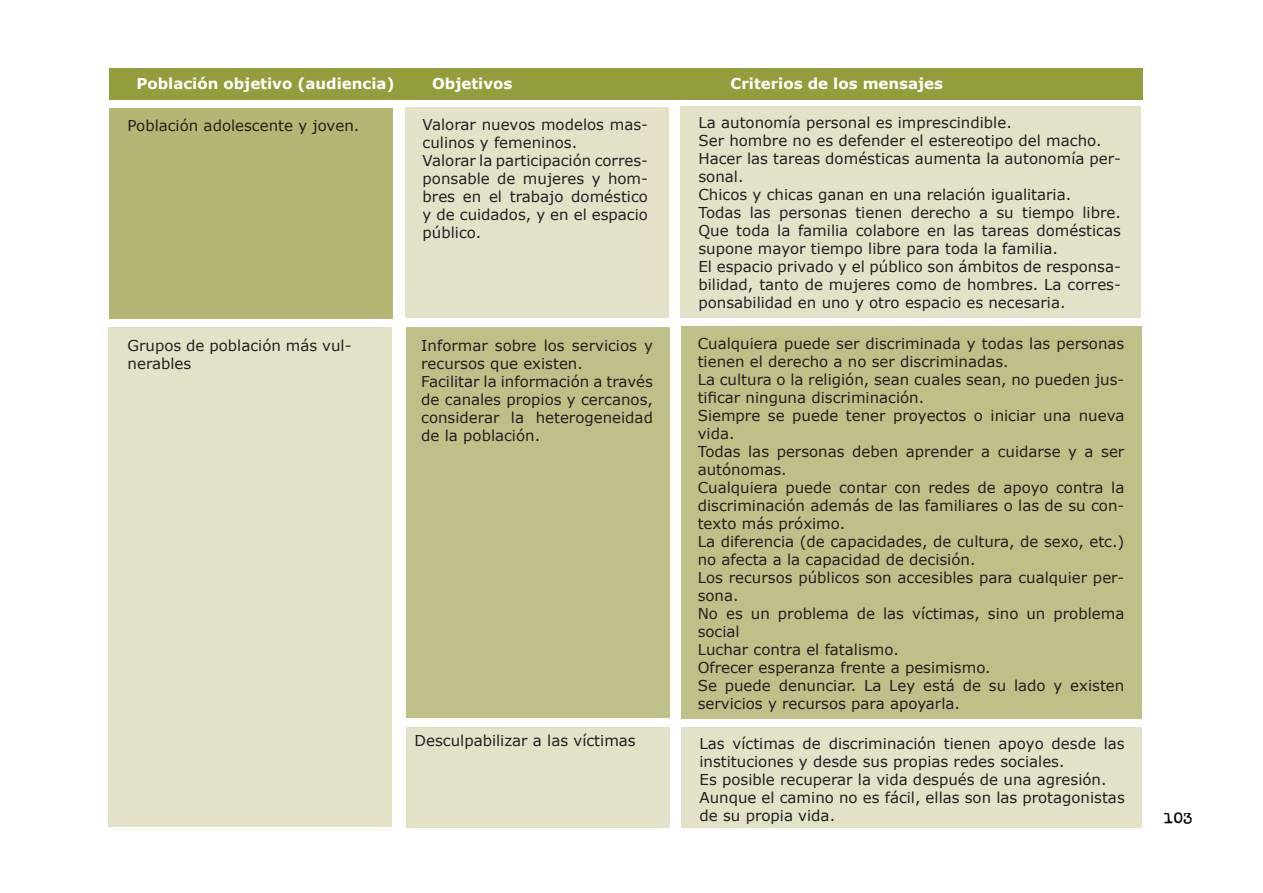
<style>
.page{position:relative;width:1263px;height:893px;background:#fff}
.page>*{position:absolute;margin:0;border:0;box-sizing:border-box;transform-origin:0 0}
.t1{font:700 18px "Ieicester";color:#000}
.t2{font:15px/18px "Verdana";color:#231f20}
.t3{font:700 15px "Verdana";color:#fff}
</style>
<div class="page">
<div style="left:109px;top:108px;width:284px;height:210px;background:#b4b674"></div>
<div style="left:110px;top:68px;width:1033px;height:31px;background:#939d3b"></div>
<div style="left:405px;top:108px;width:264px;height:210px;background:#e3e2c9"></div>
<div style="left:680px;top:106px;width:461px;height:212px;background:#e3e2c9"></div>
<div style="left:108px;top:327px;width:284px;height:500px;background:#e3e2c9"></div>
<div style="left:406px;top:327px;width:264px;height:391px;background:#bfc088"></div>
<div style="left:681px;top:326px;width:460px;height:393px;background:#bfc088"></div>
<div style="left:406px;top:727px;width:264px;height:100px;background:#e3e2c9"></div>
<div style="left:681px;top:727px;width:461px;height:100px;background:#e3e2c9"></div>
<p class="t3" style="left:136px;top:73px;width:260px">Población objetivo (audiencia)</p>
<p class="t3" style="left:432px;top:73px;width:82px">Objetivos</p>
<p class="t3" style="left:730px;top:73px;width:214px">Criterios de los mensajes</p>
<p class="t2" style="left:128px;top:116px;width:233px">Población adolescente y joven.</p>
<p class="t2" style="left:698px;top:114px;width:424px">La autonomía personal es imprescindible.<br>Ser hombre no es defender el estereotipo del macho.<br>Hacer las tareas domésticas aumenta la autonomía per&shy;sonal.<br>Chicos y chicas ganan en una relación igualitaria.<br>Todas las personas tienen derecho a su tiempo libre.<br>Que toda la familia colabore en las tareas domésticas supone mayor tiempo libre para toda la familia.<br>El espacio privado y el público son ámbitos de responsa&shy;bilidad, tanto de mujeres como de hombres. La corres&shy;ponsabilidad en uno y otro espacio es necesaria.</p>
<p class="t2" style="left:128px;top:337px;width:225px">Grupos de población más vul&shy;nerables</p>
<p class="t2" style="left:421px;top:336px;width:233px">Informar sobre los servicios y recursos que existen.<br>Facilitar la información a través de canales propios y cercanos, considerar la heterogeneidad de la población.</p>
<p class="t2" style="left:698px;top:334px;width:428px">Cualquiera puede ser discriminada y todas las personas tienen el derecho a no ser discriminadas.<br>La cultura o la religión, sean cuales sean, no pueden jus&shy;tificar ninguna discriminación.<br>Siempre se puede tener proyectos o iniciar una nueva vida.<br>Todas las personas deben aprender a cuidarse y a ser autónomas.<br>Cualquiera puede contar con redes de apoyo contra la discriminación además de las familiares o las de su con&shy;texto más próximo.<br>La diferencia (de capacidades, de cultura, de sexo, etc.) no afecta a la capacidad de decisión.<br>Los recursos públicos son accesibles para cualquier per&shy;sona.<br>No es un problema de las víctimas, sino un problema social<br>Luchar contra el fatalismo.<br>Ofrecer esperanza frente a pesimismo.<br>Se puede denunciar. La Ley está de su lado y existen servicios y recursos para apoyarla.</p>
<p class="t2" style="left:415px;top:732px;width:223px">Desculpabilizar a las víctimas</p>
<p class="t2" style="left:699px;top:734px;width:427px">Las víctimas de discriminación tienen apoyo desde las instituciones y desde sus propias redes sociales.<br>Es posible recuperar la vida después de una agresión.<br>Aunque el camino no es fácil, ellas son las protagonistas de su propia vida.</p>
<p class="t2" style="left:423px;top:115px;width:227px">Valorar nuevos modelos mas&shy;culinos y femeninos.<br>Valorar la participación corres&shy;ponsable de mujeres y hom&shy;bres en el trabajo doméstico y de cuidados, y en el espacio público.</p>
<p class="t1" style="left:1163px;top:808px;width:31px">103</p>
</div>
